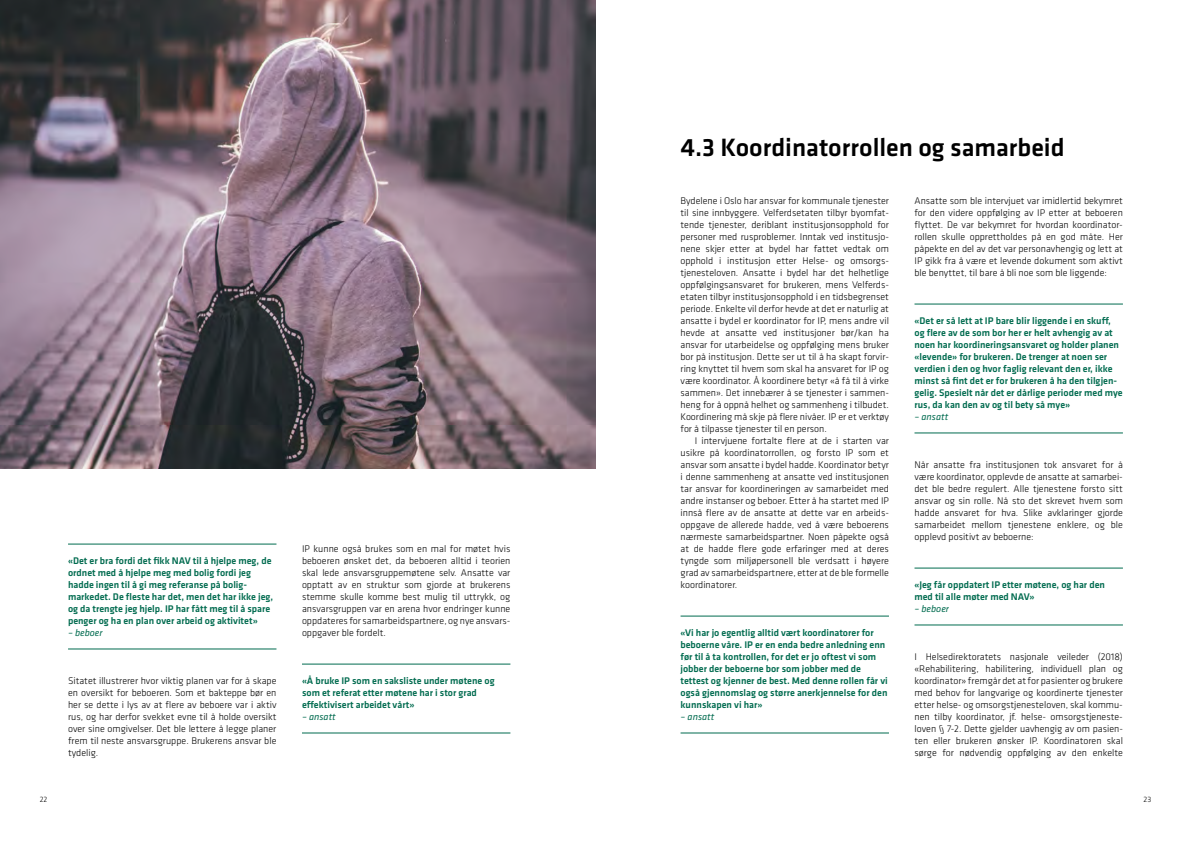
<style>
.page{position:relative;width:1191px;height:842px;background:#fff}
.page>*{position:absolute;margin:0;border:0;box-sizing:border-box;transform-origin:0 0}
.t1{font:500 26px "Klavika";color:#000}
.t2{font:300 10px/12px "Klavika";color:#000;text-align:justify}
.t3{font:500 10px/12px "Klavika";color:#006b4f}
.t4{font:italic 10px "Klavika";color:#006b4f}
.t5{font:300 8px "Klavika";color:#000}
</style>
<div class="page">
<hr style="left:680px;top:616px;width:209px;height:1px;background:#006b4f">
<hr style="left:680px;top:733px;width:209px;height:1px;background:#006b4f">
<hr style="left:914px;top:304px;width:209px;height:1px;background:#006b4f">
<hr style="left:914px;top:433px;width:209px;height:1px;background:#006b4f">
<hr style="left:914px;top:568px;width:209px;height:1px;background:#006b4f">
<hr style="left:914px;top:625px;width:209px;height:1px;background:#006b4f">
<hr style="left:68px;top:544px;width:208px;height:1px;background:#006b4f">
<hr style="left:68px;top:649px;width:208px;height:1px;background:#006b4f">
<hr style="left:302px;top:664px;width:208px;height:1px;background:#006b4f">
<hr style="left:302px;top:733px;width:208px;height:1px;background:#006b4f">
<img style="left:0;top:0;width:595px;height:468px">
<p class="t3" style="left:68px;top:554px;width:206px">«Det er bra fordi det fikk NAV til å hjelpe meg, de ordnet med å hjelpe meg med bolig fordi jeg hadde ingen til å gi meg referanse på bolig&shy;markedet. De fleste har det, men det har ikke jeg, og da trengte jeg hjelp. IP har fått meg til å spare penger og ha en plan over arbeid og aktivitet»</p>
<p class="t4" style="left:68px;top:626px;width:36px">– beboer</p>
<p class="t2" style="left:68px;top:675px;width:210px">Sitatet illustrerer hvor viktig planen var for å skape en oversikt for beboeren. Som et bakteppe bør en her se dette i lys av at flere av beboere var i aktiv rus, og har derfor svekket evne til å holde oversikt over sine omgivelser. Det ble lettere å legge planer frem til neste ansvarsgruppe. Brukerens ansvar ble tydelig.</p>
<p class="t2" style="left:302px;top:543px;width:210px">IP kunne også brukes som en mal for møtet hvis beboeren ønsket det, da beboeren alltid i teorien skal lede ansvarsgruppemøtene selv. Ansatte var opptatt av en struktur som gjorde at brukerens stemme skulle komme best mulig til uttrykk, og ansvarsgruppen var en arena hvor endringer kunne oppdateres for samarbeidspartnere, og nye ansvars&shy;oppgaver ble fordelt.</p>
<p class="t3" style="left:302px;top:674px;width:194px">«Å bruke IP som en saksliste under møtene og som et referat etter møtene har i stor grad effektivisert arbeidet vårt»</p>
<p class="t4" style="left:302px;top:710px;width:35px">– ansatt</p>
<h1 class="t1" style="left:680px;top:130px;width:385px">4.3 Koordinatorrollen og samarbeid</h1>
<p class="t2" style="left:680px;top:195px;width:210px;text-align:left">Bydelene i Oslo har ansvar for kommunale tjenester til sine innbyggere. Velferdsetaten tilbyr byomfat&shy;tende tjenester, deriblant institusjonsopphold for personer med rusproblemer. Inntak ved institusjo&shy;nene skjer etter at bydel har fattet vedtak om opphold i institusjon etter Helse- og omsorgs&shy;tjenesteloven. Ansatte i bydel har det helhetlige oppfølgingsansvaret for brukeren, mens Velferds&shy;etaten tilbyr institusjonsopphold i en tidsbegrenset periode. Enkelte vil derfor hevde at det er naturlig at ansatte i bydel er koordinator for IP, mens andre vil hevde at ansatte ved institusjoner bør/kan ha ansvar for utarbeidelse og oppfølging mens bruker bor på institusjon. Dette ser ut til å ha skapt forvir&shy;ring knyttet til hvem som skal ha ansvaret for IP og være koordinator. Å koordinere betyr «å få til å virke sammen». Det innebærer å se tjenester i sammen&shy;heng for å oppnå helhet og sammenheng i tilbudet.<br>Koordinering må skje på flere nivåer. IP er et verktøy for å tilpasse tjenester til en person.</p>
<p class="t2" style="left:680px;top:435px;width:210px;text-indent:14px">I intervjuene fortalte flere at de i starten var usikre på koordinatorrollen, og forsto IP som et ansvar som ansatte i bydel hadde. Koordinator betyr i denne sammenheng at ansatte ved institusjonen tar ansvar for koordineringen av samarbeidet med andre instanser og beboer. Etter å ha startet med IP innså flere av de ansatte at dette var en arbeids&shy;oppgave de allerede hadde, ved å være beboerens nærmeste samarbeidspartner. Noen påpekte også at de hadde flere gode erfaringer med at deres tyngde som miljøpersonell ble verdsatt i høyere grad av samarbeidspartnere, etter at de ble formelle koordinatorer.</p>
<p class="t2" style="left:914px;top:195px;width:210px;text-align:left">Ansatte som ble intervjuet var imidlertid bekymret for den videre oppfølging av IP etter at beboeren flyttet. De var bekymret for hvordan koordinator&shy;rollen skulle opprettholdes på en god måte. Her påpekte en del av det var personavhengig og lett at IP gikk fra å være et levende dokument som aktivt ble benyttet, til bare å bli noe som ble liggende:</p>
<p class="t3" style="left:914px;top:314px;width:210px">«Det er så lett at IP bare blir liggende i en skuff, og flere av de som bor her er helt avhengig av at noen har koordineringsansvaret og holder planen «levende» for brukeren. De trenger at noen ser verdien i den og hvor faglig relevant den er, ikke minst så fint det er for brukeren å ha den tilgjen&shy;gelig. Spesielt når det er dårlige perioder med mye rus, da kan den av og til bety så mye»</p>
<p class="t4" style="left:914px;top:410px;width:35px">– ansatt</p>
<p class="t2" style="left:914px;top:459px;width:210px">Når ansatte fra institusjonen tok ansvaret for å være koordinator, opplevde de ansatte at samarbei&shy;det ble bedre regulert. Alle tjenestene forsto sitt ansvar og sin rolle. Nå sto det skrevet hvem som hadde ansvaret for hva. Slike avklaringer gjorde samarbeidet mellom tjenestene enklere, og ble opplevd positivt av beboerne:</p>
<p class="t3" style="left:914px;top:578px;width:192px">«Jeg får oppdatert IP etter møtene, og har den med til alle møter med NAV»</p>
<p class="t4" style="left:914px;top:602px;width:36px">– beboer</p>
<p class="t3" style="left:680px;top:626px;width:209px">«Vi har jo egentlig alltid vært koordinatorer for beboerne våre. IP er en enda bedre anledning enn før til å ta kontrollen, for det er jo oftest vi som jobber der beboerne bor som jobber med de tettest og kjenner de best. Med denne rollen får vi også gjennomslag og større anerkjennelse for den kunnskapen vi har»</p>
<p class="t4" style="left:680px;top:710px;width:35px">– ansatt</p>
<p class="t2" style="left:914px;top:651px;width:210px;text-align:left">I Helsedirektoratets nasjonale veileder (2018) «Rehabilitering, habilitering, individuell plan og koordinator» fremgår det at for pasienter og brukere med behov for langvarige og koordinerte tjenester etter helse- og omsorgstjenesteloven, skal kommu&shy;nen tilby koordinator, jf. helse- omsorgstjeneste&shy;loven § 7-2. Dette gjelder uavhengig av om pasien&shy;ten eller brukeren ønsker IP. Koordinatoren skal sørge for nødvendig oppfølging av den enkelte</p>
<p class="t5" style="left:40px;top:795px;width:9px">22</p>
<p class="t5" style="left:1143px;top:795px;width:9px">23</p>
</div>
